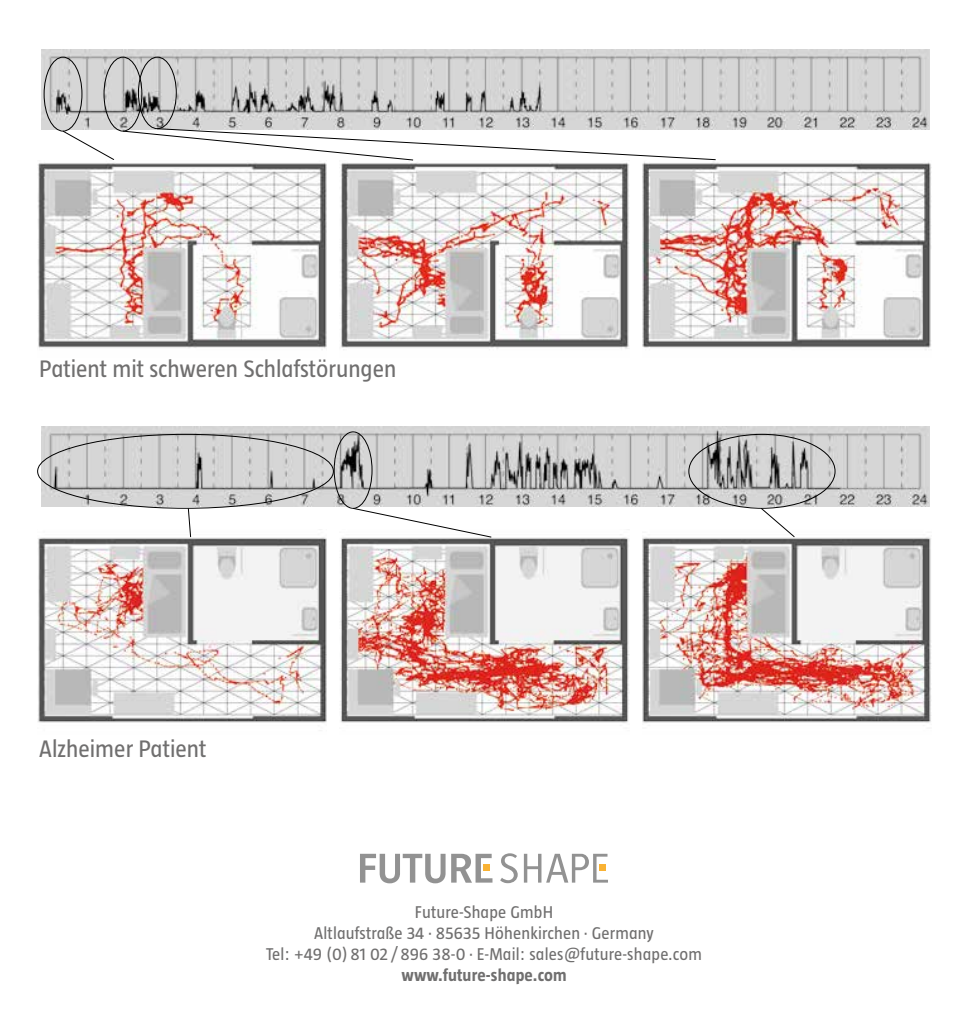
<style>
.page{position:relative;width:968px;height:1022px;background:#fff}
.page>*{position:absolute;margin:0;border:0;box-sizing:border-box;transform-origin:0 0}
.t1{font:24.5px "Taz";color:#706f6f}
.t2{font:17.5px/21px "Taz";letter-spacing:.01em;color:#706f6f;text-align:center}
.t3{font:700 17.5px "Taz";letter-spacing:.01em;color:#706f6f}
</style>
<div class="page">
<svg style="left:360px;top:854px;width:85px;height:29px"></svg>
<svg style="left:451px;top:854px;width:41px;height:29px"></svg>
<svg style="left:500px;top:853px;width:17px;height:30px"></svg>
<svg style="left:524px;top:854px;width:84px;height:29px"></svg>
<img style="left:341px;top:162px;width:288px;height:188px">
<img style="left:642px;top:161px;width:289px;height:189px">
<img style="left:41px;top:50px;width:888px;height:79px">
<div style="left:44px;top:57px;width:38px;height:74px;border:1px solid #000;border-radius:50%"></div>
<div style="left:104px;top:57px;width:38px;height:74px;border:1px solid #000;border-radius:50%"></div>
<div style="left:138px;top:57px;width:39px;height:72px;border:1px solid #000;border-radius:50%"></div>
<svg style="left:62px;top:130px;width:53px;height:30px"></svg>
<svg style="left:122px;top:128px;width:594px;height:33px"></svg>
<img style="left:41px;top:427px;width:888px;height:79px">
<img style="left:38px;top:160px;width:288px;height:190px">
<img style="left:38px;top:536px;width:288px;height:187px">
<img style="left:340px;top:534px;width:289px;height:189px">
<img style="left:642px;top:537px;width:289px;height:186px">
<div style="left:334px;top:431px;width:38px;height:78px;border:1px solid #000;border-radius:50%"></div>
<svg style="left:187px;top:508px;width:4px;height:30px"></svg>
<svg style="left:352px;top:507px;width:140px;height:31px"></svg>
<svg style="left:760px;top:507px;width:35px;height:31px"></svg>
<h1 class="t1" style="left:39px;top:356px;width:358px">Patient mit schweren Schlafstörungen</h1>
<h1 class="t1" style="left:39px;top:736px;width:169px">Alzheimer Patient</h1>
<p class="t2" style="left:266px;top:901px;width:437px">Future-Shape GmbH<br>Altlaufstraße 34 · 85635 Höhenkirchen · Germany<br>Tel: +49 (0) 81 02 / 896 38-0 · E-Mail: sales@future-shape.com</p>
<p class="t3" style="left:401px;top:966px;width:167px">www.future-shape.com</p>
</div>
